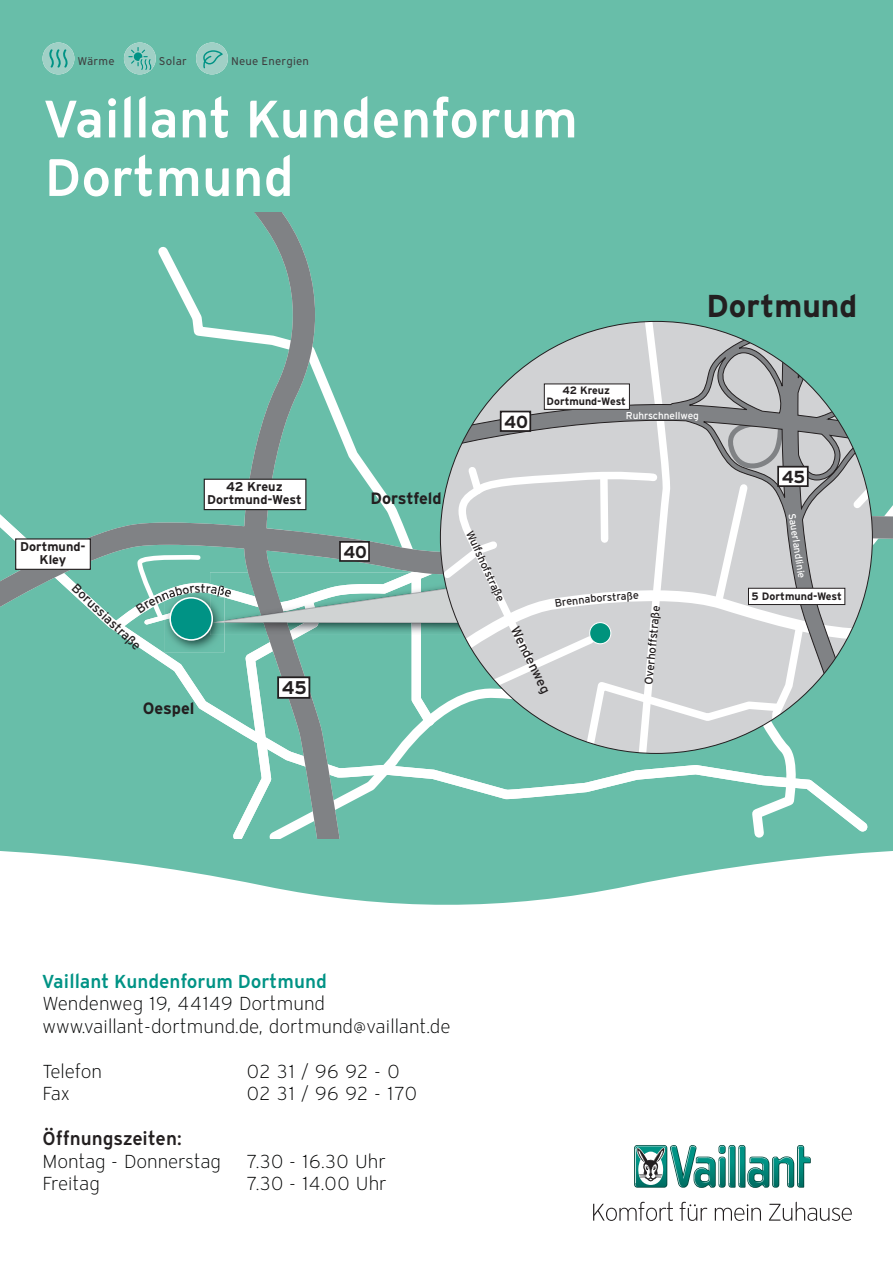
<style>
.page{position:relative;width:893px;height:1263px;background:#fff}
.page>*{position:absolute;margin:0;border:0;box-sizing:border-box;transform-origin:0 0}
.t1{font:600 52.5px/58.5px "Vaillant 12";color:#fff}
.t2{font:700 31.65px "Interstate OT";color:#231f20}
.t3{font:300 18.75px/22.5px "Vaillant 12";color:#000202}
.t4{font:600 18.75px "Vaillant 12";color:#009385}
.t5{font:600 18.75px "Vaillant 12";letter-spacing:-.005em;color:#231f20}
.t6{font:300 18.75px "Vaillant 12";letter-spacing:-.02em;color:#000202}
.t7{font:700 18.45px "Interstate";color:#231f20}
.t8{font:700 17.4px "Interstate";color:#231f20}
.t9{font:700 17.1px "Interstate";color:#231f20}
.t10{font:700 16.35px "Interstate OT";color:#231f20}
.t11{font:13.35px "Interstate";color:#231f20}
.t12{font:12.9px "Interstate";color:#231f20}
.t13{font:700 12.75px/12.8px "Interstate";color:#231f20;text-align:center}
.t14{font:11.55px "Interstate";color:#231f20}
.t15{font:11.25px "Vaillant 12";letter-spacing:.02em;color:#3e3e3f}
.t16{font:11.1px "Interstate";color:#231f20}
.t17{font:700 10.8px "Interstate";color:#231f20}
.t18{font:700 10.65px/10.6px "Interstate";color:#231f20;text-align:center}
.t19{font:10.05px "Interstate";color:#fff}
</style>
<div class="page">
<div style="left:0;top:0;width:893px;height:850px;background:#68bea9"></div>
<div style="left:0;top:505px;width:114px;height:327px;background:#68bea9"></div>
<svg style="left:150px;top:239px;width:271px;height:82px"></svg>
<div style="left:872px;top:410px;width:21px;height:429px;background:#68bea9"></div>
<svg style="left:0;top:513px;width:893px;height:104px;fill:#68bea9"></svg>
<svg style="left:203px;top:213px;width:137px;height:108px;fill:#68bea9"></svg>
<div style="left:16px;top:539px;width:74px;height:30px;background:#fff"></div>
<div style="left:15px;top:538px;width:76px;height:32px;border:1px solid #231f20"></div>
<svg style="left:0;top:850px;width:893px;height:55px;fill:#68bea9"></svg>
<svg style="left:634px;top:1145px;width:33px;height:43px"></svg>
<svg style="left:635px;top:1145px;width:176px;height:43px"></svg>
<svg style="left:593px;top:1201px;width:80px;height:20px"></svg>
<svg style="left:680px;top:1202px;width:27px;height:19px"></svg>
<svg style="left:715px;top:1204px;width:46px;height:17px"></svg>
<svg style="left:769px;top:1201px;width:83px;height:20px"></svg>
<div style="left:43px;top:43px;width:31px;height:31px;background:#a0d0c6;border-radius:50%"></div>
<svg style="left:49px;top:49px;width:19px;height:19px"></svg>
<div style="left:124px;top:43px;width:32px;height:31px;background:#a0d0c6;border-radius:50%"></div>
<svg style="left:128px;top:47px;width:23px;height:23px"></svg>
<div style="left:196px;top:43px;width:32px;height:31px;background:#a0d0c6;border-radius:50%"></div>
<svg style="left:203px;top:50px;width:20px;height:18px"></svg>
<svg style="left:114px;top:321px;width:758px;height:518px"></svg>
<p class="t15" style="left:77px;top:54px;width:39px">Wärme</p>
<p class="t15" style="left:159px;top:54px;width:29px">Solar</p>
<p class="t15" style="left:231px;top:54px;width:80px">Neue Energien</p>
<h1 class="t1" style="left:45px;top:88px;width:535px">Vaillant Kundenforum<br>Dortmund</h1>
<p class="t13" style="left:207px;top:480px;width:96px">42 Kreuz<br>Dortmund-West</p>
<p class="t13" style="left:20px;top:540px;width:67px">Dortmund-<br>Kley</p>
<p class="t12" style="left:79px;top:580px;width:92px;rotate:44deg">Borussiastraße</p>
<p class="t10" style="left:143px;top:699px;width:53px">Oespel</p>
<p class="t7" style="left:282px;top:677px;width:26px">45</p>
<h2 class="t2" style="left:707px;top:288px;width:152px">Dortmund</h2>
<p class="t8" style="left:504px;top:412px;width:26px">40</p>
<p class="t18" style="left:547px;top:385px;width:81px">42 Kreuz<br>Dortmund-West</p>
<p class="t19" style="left:626px;top:410px;width:75px">Ruhrschnellweg</p>
<p class="t10" style="left:370px;top:489px;width:73px">Dorstfeld</p>
<p class="t9" style="left:343px;top:542px;width:25px">40</p>
<p class="t16" style="left:475px;top:528px;width:78px;rotate:65deg">Wulfshofstraße</p>
<p class="t11" style="left:521px;top:624px;width:74px;rotate:64deg">Wendenweg</p>
<p class="t14" style="left:642px;top:684px;width:82px;rotate:-84deg">Overhoffstraße</p>
<p class="t8" style="left:782px;top:467px;width:25px">45</p>
<p class="t19" style="left:797px;top:512px;width:67px;rotate:81deg">Sauerlandlinie</p>
<p class="t17" style="left:752px;top:590px;width:92px">5 Dortmund-West</p>
<p class="t4" style="left:43px;top:968px;width:286px">Vaillant Kundenforum Dortmund</p>
<p class="t3" style="left:43px;top:992px;width:410px">Wendenweg 19, 44149 Dortmund www.vaillant-dortmund.de, dortmund@vaillant.de</p>
<p class="t3" style="left:43px;top:1059px;width:61px">Telefon</p>
<p class="t3" style="left:247px;top:1059px;width:155px">02 31 / 96 92 - 0</p>
<p class="t3" style="left:43px;top:1082px;width:29px">Fax</p>
<p class="t3" style="left:247px;top:1082px;width:172px">02 31 / 96 92 - 170</p>
<p class="t5" style="left:43px;top:1126px;width:141px">Öffnungszeiten:</p>
<p class="t3" style="left:43px;top:1149px;width:180px">Montag - Donnerstag</p>
<p class="t3" style="left:247px;top:1149px;width:141px">7.30 - 16.30 Uhr</p>
<p class="t6" style="left:43px;top:1171px;width:59px">Freitag</p>
<p class="t3" style="left:247px;top:1172px;width:142px">7.30 - 14.00 Uhr</p>
</div>
